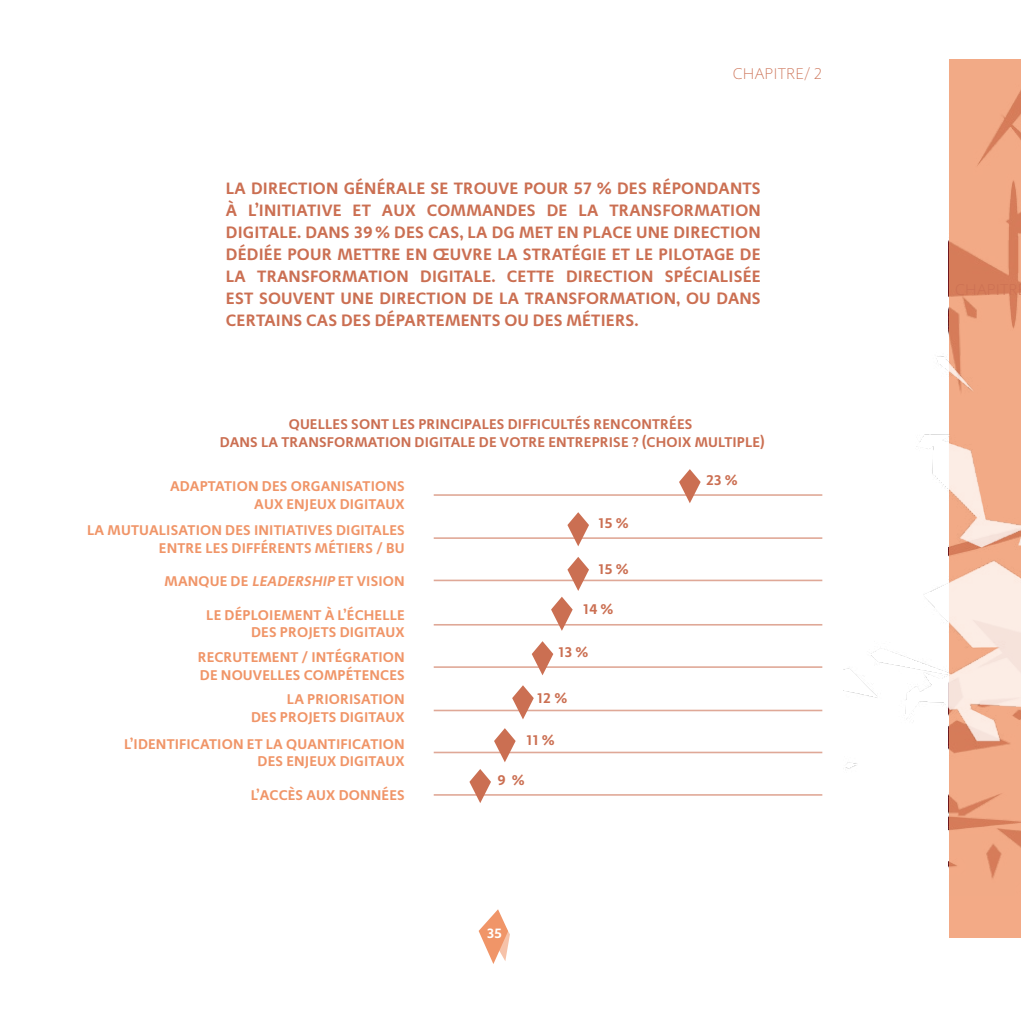
<style>
.page{position:relative;width:1021px;height:1021px;background:#fff}
.page>*{position:absolute;margin:0;border:0;box-sizing:border-box;transform-origin:0 0}
.t1{font:600 17px/22px "Adagio Sans";letter-spacing:.01em;color:#cb6f52;text-align:justify}
.t2{font:100 16px "Adagio Sans";letter-spacing:.01em;color:#cb6f52}
.t3{font:600 14.6px/17.8px "Adagio Sans";letter-spacing:.01em;color:#f09568;text-align:right}
.t4{font:600 14.6px/17.8px "Adagio Sans";letter-spacing:.01em;color:#cb6f52;text-align:center}
.t5{font:600 14px "Adagio Sans";color:#fff}
.s1{font-style:italic}
</style>
<div class="page">
<svg style="left:948px;top:60px;width:72px;height:877px;background:#eca685"></svg>
<img style="left:843px;top:313px;width:177px;height:532px">
<svg style="left:478px;top:909px;width:32px;height:55px"></svg>
<hr style="left:434px;top:579px;width:388px;height:2px;background:#cb6f52">
<hr style="left:434px;top:751px;width:388px;height:2px;background:#cb6f52">
<svg style="left:494px;top:728px;width:21px;height:34px"></svg>
<hr style="left:434px;top:709px;width:388px;height:2px;background:#cb6f52">
<svg style="left:512px;top:685px;width:21px;height:34px"></svg>
<svg style="left:551px;top:557px;width:38px;height:74px"></svg>
<hr style="left:434px;top:624px;width:388px;height:1px;background:#cb6f52">
<hr style="left:434px;top:537px;width:388px;height:2px;background:#cb6f52">
<svg style="left:567px;top:512px;width:22px;height:34px"></svg>
<hr style="left:434px;top:494px;width:388px;height:2px;background:#cb6f52">
<svg style="left:679px;top:469px;width:21px;height:34px"></svg>
<hr style="left:434px;top:794px;width:388px;height:1px;background:#cb6f52">
<svg style="left:469px;top:769px;width:22px;height:34px"></svg>
<hr style="left:434px;top:666px;width:388px;height:2px;background:#cb6f52">
<svg style="left:531px;top:641px;width:22px;height:34px"></svg>
<p class="t2" style="left:732px;top:64px;width:91px">CHAPITRE/ 2</p>
<p class="t1" style="left:226px;top:177px;width:536px">LA DIRECTION GÉNÉRALE SE TROUVE POUR 57 % DES RÉPONDANTS À L’INITIATIVE ET AUX COMMANDES DE LA TRANSFORMATION DIGITALE. DANS 39% DES CAS, LA DG MET EN PLACE UNE DIRECTION DÉDIÉE POUR METTRE EN ŒUVRE LA STRATÉGIE ET LE PILOTAGE DE LA TRANSFORMATION DIGITALE. CETTE DIRECTION SPÉCIALISÉE EST SOUVENT UNE DIRECTION DE LA TRANSFORMATION, OU DANS CERTAINS CAS DES DÉPARTEMENTS OU DES MÉTIERS.</p>
<p class="t4" style="left:220px;top:415px;width:546px">QUELLES SONT LES PRINCIPALES DIFFICULTÉS RENCONTRÉES<br>DANS LA TRANSFORMATION DIGITALE DE VOTRE ENTREPRISE ? (CHOIX MULTIPLE)</p>
<p class="t3" style="left:170px;top:477px;width:236px">ADAPTATION DES ORGANISATIONS<br>AUX ENJEUX DIGITAUX</p>
<p class="t3" style="left:87px;top:522px;width:319px">LA MUTUALISATION DES INITIATIVES DIGITALES<br>ENTRE LES DIFFÉRENTS MÉTIERS / BU</p>
<p class="t3" style="left:164px;top:572px;width:242px">MANQUE DE <span class="s1">LEADERSHIP</span> ET VISION</p>
<p class="t4" style="left:598px;top:515px;width:32px">15%</p>
<p class="t4" style="left:598px;top:560px;width:32px">15%</p>
<p class="t3" style="left:206px;top:606px;width:200px">LE DÉPLOIEMENT À L’ÉCHELLE<br>DES PROJETS DIGITAUX</p>
<p class="t4" style="left:582px;top:600px;width:32px">14%</p>
<p class="t3" style="left:198px;top:648px;width:208px;text-align:left">RECRUTEMENT / INTÉGRATION<br>DE NOUVELLES COMPÉTENCES</p>
<p class="t4" style="left:558px;top:643px;width:32px">13%</p>
<p class="t3" style="left:251px;top:690px;width:155px">LA PRIORISATION<br>DES PROJETS DIGITAUX</p>
<p class="t4" style="left:537px;top:689px;width:32px">12%</p>
<p class="t3" style="left:124px;top:735px;width:282px">L’IDENTIFICATION ET LA QUANTIFICATION<br>DES ENJEUX DIGITAUX</p>
<p class="t4" style="left:526px;top:731px;width:30px">11%</p>
<p class="t3" style="left:251px;top:786px;width:156px">L’ACCÈS AUX DONNÉES</p>
<p class="t4" style="left:497px;top:771px;width:29px">9 %</p>
<p class="t5" style="left:486px;top:924px;width:17px">35</p>
<p class="t4" style="left:706px;top:472px;width:33px">23%</p>
</div>
